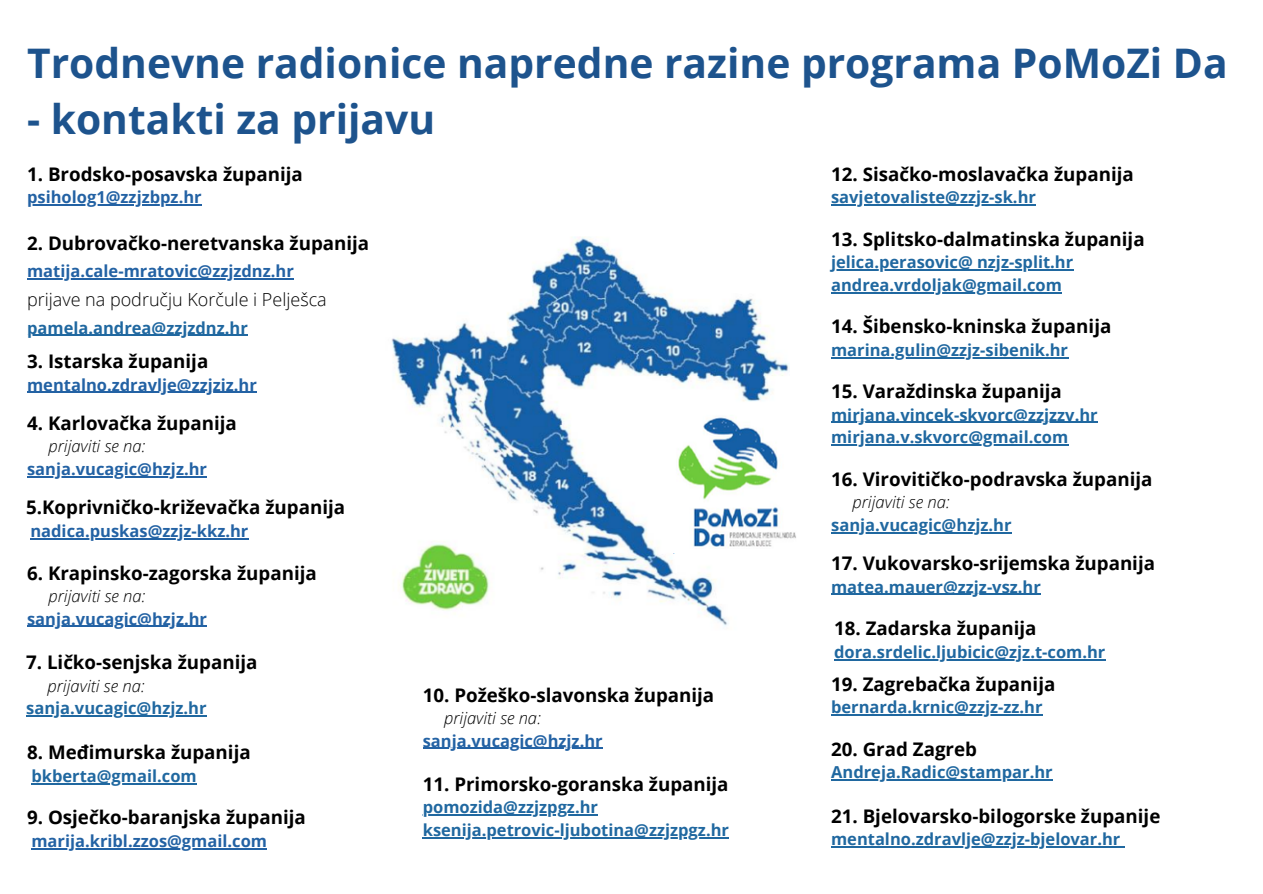
<style>
.page{position:relative;width:1263px;height:894px;background:#fff}
.page>*{position:absolute;margin:0;border:0;box-sizing:border-box;transform-origin:0 0}
.t1{font:700 40.8px "Open Sans";color:#1d538d}
.t2{font:700 18.75px "Open Sans";color:#000}
.t3{font:300 18px "Open Sans";color:#000}
.t4{font:700 16.5px/22.5px "Open Sans";color:#2068a0}
.t5{font:700 16.5px "Open Sans";color:#2362a4}
.t6{font:italic 300 16.5px "Open Sans";color:#000}
</style>
<div class="page">
<img style="left:391px;top:237px;width:399px;height:390px">
<img style="left:673px;top:411px;width:123px;height:142px">
<hr style="left:27px;top:204px;width:175px;height:1px;background:#2362a4">
<hr style="left:27px;top:278px;width:267px;height:1px;background:#2362a4">
<hr style="left:27px;top:334px;width:221px;height:1px;background:#2068a0">
<hr style="left:27px;top:476px;width:180px;height:1px;background:#2362a4">
<hr style="left:27px;top:391px;width:230px;height:2px;background:#2362a4">
<hr style="left:423px;top:747px;width:180px;height:1px;background:#2362a4">
<hr style="left:27px;top:625px;width:180px;height:1px;background:#2362a4">
<hr style="left:30px;top:538px;width:218px;height:1px;background:#2362a4">
<hr style="left:26px;top:715px;width:181px;height:1px;background:#2068a0">
<hr style="left:31px;top:782px;width:166px;height:1px;background:#2068a0">
<hr style="left:31px;top:847px;width:236px;height:2px;background:#2362a4">
<hr style="left:423px;top:814px;width:175px;height:1px;background:#2068a0">
<hr style="left:423px;top:836px;width:306px;height:1px;background:#2068a0">
<hr style="left:831px;top:204px;width:205px;height:1px;background:#2068a0">
<hr style="left:831px;top:269px;width:242px;height:1px;background:#2068a0">
<hr style="left:831px;top:292px;width:231px;height:1px;background:#2068a0">
<hr style="left:831px;top:357px;width:237px;height:1px;background:#2068a0">
<hr style="left:831px;top:422px;width:267px;height:1px;background:#2068a0">
<hr style="left:831px;top:444px;width:237px;height:1px;background:#2068a0">
<hr style="left:831px;top:593px;width:210px;height:2px;background:#2068a0">
<hr style="left:831px;top:532px;width:181px;height:1px;background:#2068a0">
<hr style="left:834px;top:658px;width:271px;height:2px;background:#2068a0">
<hr style="left:831px;top:714px;width:212px;height:1px;background:#2068a0">
<hr style="left:831px;top:779px;width:222px;height:1px;background:#2068a0">
<hr style="left:831px;top:846px;width:289px;height:1px;background:#2068a0">
<p class="t1" style="left:27px;top:34px;width:1202px">Trodnevne radionice napredne razine programa PoMoZi Da</p>
<p class="t1" style="left:27px;top:90px;width:410px">- kontakti za prijavu</p>
<h3 class="t2" style="left:27px;top:160px;width:277px">1. Brodsko-posavska županija</h3>
<h4 class="t5" style="left:27px;top:185px;width:176px">psiholog1@zzjzbpz.hr</h4>
<p class="t2" style="left:27px;top:230px;width:344px">2. Dubrovačko-neretvanska županija</p>
<p class="t5" style="left:27px;top:259px;width:268px">matija.cale-mratovic@zzjzdnz.hr</p>
<p class="t3" style="left:27px;top:287px;width:301px">prijave na području Korčule i Pelješca</p>
<p class="t4" style="left:27px;top:316px;width:222px">pamela.andrea@zzjzdnz.hr</p>
<p class="t2" style="left:831px;top:160px;width:304px">12. Sisačko-moslavačka županija</p>
<p class="t4" style="left:831px;top:185px;width:206px">savjetovaliste@zzjz-sk.hr</p>
<p class="t2" style="left:831px;top:226px;width:315px">13. Splitsko-dalmatinska županija</p>
<p class="t4" style="left:831px;top:250px;width:244px">jelica.perasovic@ nzjz-split.hr andrea.vrdoljak@gmail.com</p>
<p class="t2" style="left:831px;top:313px;width:282px">14. Šibensko-kninska županija</p>
<p class="t4" style="left:831px;top:338px;width:238px">marina.gulin@zzjz-sibenik.hr</p>
<p class="t2" style="left:831px;top:378px;width:232px">15. Varaždinska županija</p>
<p class="t4" style="left:831px;top:403px;width:268px">mirjana.vincek-skvorc@zzjzzv.hr mirjana.v.skvorc@gmail.com</p>
<h3 class="t2" style="left:27px;top:348px;width:183px">3. Istarska županija</h3>
<h2 class="t5" style="left:27px;top:373px;width:231px">mentalno.zdravlje@zzjziz.hr</h2>
<p class="t2" style="left:27px;top:409px;width:211px">4. Karlovačka županija</p>
<h2 class="t6" style="left:49px;top:434px;width:98px">prijaviti se na:</h2>
<h3 class="t5" style="left:27px;top:457px;width:181px">sanja.vucagic@hzjz.hr</h3>
<p class="t2" style="left:831px;top:465px;width:323px">16. Virovitičko-podravska županija</p>
<p class="t6" style="left:853px;top:490px;width:99px">prijaviti se na:</p>
<p class="t4" style="left:831px;top:513px;width:182px">sanja.vucagic@hzjz.hr</p>
<h2 class="t2" style="left:26px;top:494px;width:320px">5.Koprivničko-križevačka županija</h2>
<h4 class="t5" style="left:30px;top:519px;width:220px">nadica.puskas@zzjz-kkz.hr</h4>
<h4 class="t2" style="left:27px;top:559px;width:291px">6. Krapinsko-zagorska županija</h4>
<h4 class="t6" style="left:49px;top:584px;width:98px">prijaviti se na:</h4>
<h2 class="t5" style="left:27px;top:606px;width:181px">sanja.vucagic@hzjz.hr</h2>
<h4 class="t2" style="left:26px;top:649px;width:233px">7. Ličko-senjska županija</h4>
<h4 class="t6" style="left:48px;top:674px;width:99px">prijaviti se na:</h4>
<h3 class="t4" style="left:26px;top:696px;width:182px">sanja.vucagic@hzjz.hr</h3>
<h2 class="t2" style="left:27px;top:739px;width:225px">8. Međimurska županija</h2>
<h4 class="t4" style="left:31px;top:764px;width:167px">bkberta@gmail.com</h4>
<h4 class="t2" style="left:27px;top:804px;width:280px">9. Osječko-baranjska županija</h4>
<h4 class="t5" style="left:31px;top:829px;width:237px">marija.kribl.zzos@gmail.com</h4>
<h2 class="t2" style="left:423px;top:681px;width:293px">10. Požeško-slavonska županija</h2>
<h2 class="t6" style="left:444px;top:706px;width:98px">prijaviti se na:</h2>
<h3 class="t5" style="left:423px;top:729px;width:181px">sanja.vucagic@hzjz.hr</h3>
<h4 class="t2" style="left:423px;top:770px;width:307px">11. Primorsko-goranska županija</h4>
<p class="t4" style="left:423px;top:795px;width:308px">pomozida@zzjzpgz.hr ksenija.petrovic-ljubotina@zzjzpgz.hr</p>
<p class="t2" style="left:831px;top:550px;width:325px">17. Vukovarsko-srijemska županija</p>
<p class="t4" style="left:831px;top:575px;width:211px">matea.mauer@zzjz-vsz.hr</p>
<p class="t2" style="left:834px;top:615px;width:204px">18. Zadarska županija</p>
<p class="t4" style="left:834px;top:640px;width:273px">dora.srdelic.ljubicic@zjz.t-com.hr</p>
<p class="t2" style="left:831px;top:670px;width:226px">19. Zagrebačka županija</p>
<p class="t4" style="left:831px;top:695px;width:213px">bernarda.krnic@zzjz-zz.hr</p>
<p class="t2" style="left:831px;top:735px;width:147px">20. Grad Zagreb</p>
<p class="t4" style="left:831px;top:760px;width:223px">Andreja.Radic@stampar.hr</p>
<p class="t2" style="left:831px;top:802px;width:331px">21. Bjelovarsko-bilogorske županije</p>
<p class="t4" style="left:831px;top:827px;width:291px">mentalno.zdravlje@zzjz-bjelovar.hr</p>
</div>
